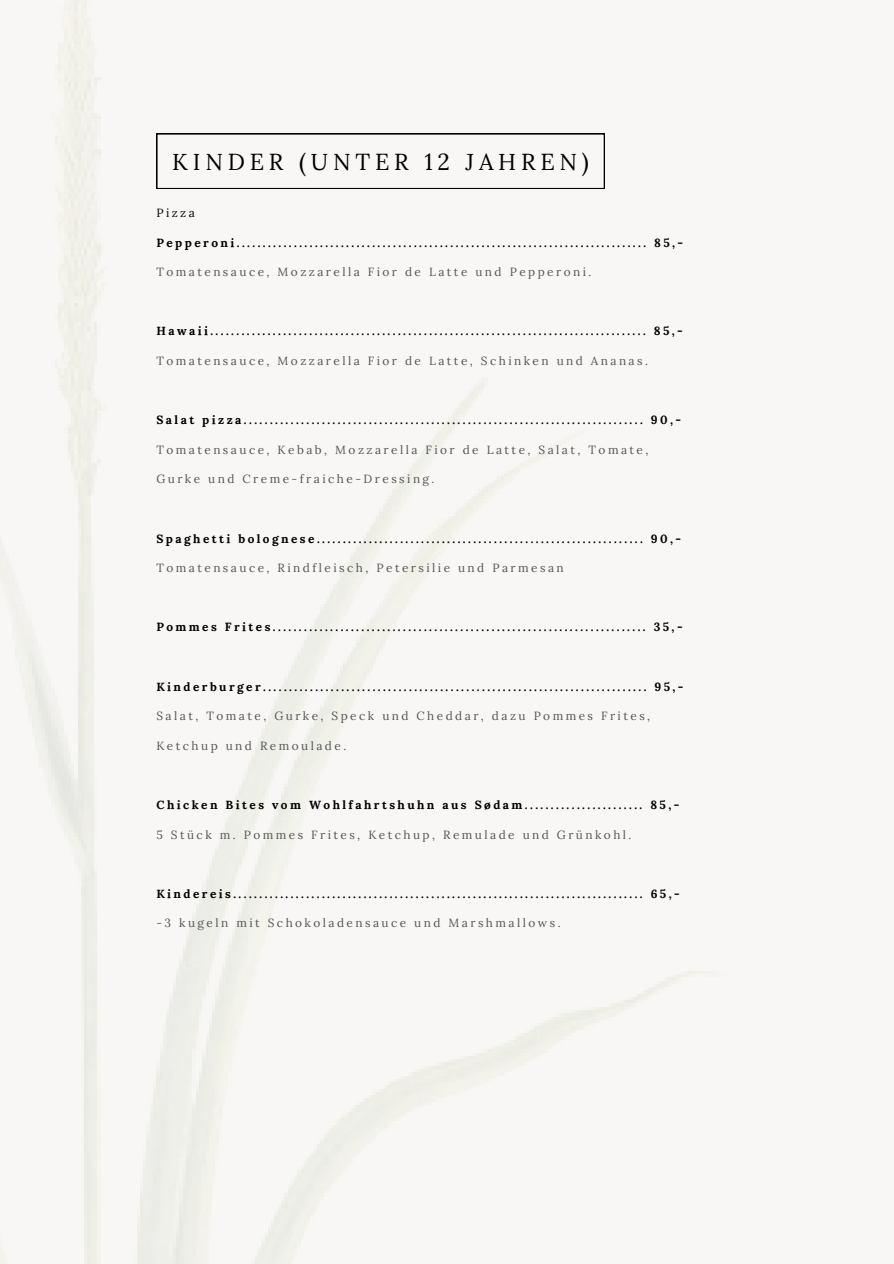
<style>
.page{position:relative;width:894px;height:1264px;background:#fff}
.page>*{position:absolute;margin:0;border:0;box-sizing:border-box;transform-origin:0 0}
.t1{font:23.1px "Lora";letter-spacing:.205em;color:#000}
.t2{font:700 11.85px "Lora";letter-spacing:.205em;color:#000}
.t3{font:11.85px "Lora";letter-spacing:.205em;color:#545454}
.t4{font:11.85px "Lora";letter-spacing:.205em;color:#000}
</style>
<div class="page">
<div style="left:0;top:0;width:893px;height:1263px;background:#f8f7f5"></div>
<img style="left:0;top:0;width:701px;height:1263px">
<svg style="left:156px;top:133px;width:448px;height:56px"></svg>
<p class="t1" style="left:172px;top:146px;width:418px">KINDER (UNTER 12 JAHREN)</p>
<h1 class="t4" style="left:156px;top:205px;width:40px">Pizza</h1>
<p class="t2" style="left:156px;top:235px;width:528px">Pepperoni............................................................................... 85,-</p>
<p class="t3" style="left:156px;top:264px;width:436px">Tomatensauce, Mozzarella Fior de Latte und Pepperoni.</p>
<p class="t2" style="left:156px;top:323px;width:527px">Hawaii.................................................................................... 85,-</p>
<p class="t3" style="left:156px;top:353px;width:493px">Tomatensauce, Mozzarella Fior de Latte, Schinken und Ananas.</p>
<p class="t2" style="left:156px;top:412px;width:526px">Salat pizza............................................................................. 90,-</p>
<p class="t3" style="left:156px;top:442px;width:493px">Tomatensauce, Kebab, Mozzarella Fior de Latte, Salat, Tomate,</p>
<p class="t3" style="left:156px;top:471px;width:279px">Gurke und Creme-fraiche-Dressing.</p>
<p class="t2" style="left:156px;top:530px;width:526px">Spaghetti bolognese............................................................... 90,-</p>
<p class="t3" style="left:156px;top:560px;width:408px">Tomatensauce, Rindfleisch, Petersilie und Parmesan</p>
<p class="t2" style="left:156px;top:619px;width:527px">Pommes Frites........................................................................ 35,-</p>
<h2 class="t2" style="left:156px;top:678px;width:528px">Kinderburger.......................................................................... 95,-</h2>
<p class="t3" style="left:156px;top:708px;width:495px">Salat, Tomate, Gurke, Speck und Cheddar, dazu Pommes Frites,</p>
<p class="t3" style="left:156px;top:738px;width:191px">Ketchup und Remoulade.</p>
<p class="t2" style="left:156px;top:797px;width:524px">Chicken Bites vom Wohlfahrtshuhn aus Sødam....................... 85,-</p>
<p class="t3" style="left:156px;top:826px;width:476px">5 Stück m. Pommes Frites, Ketchup, Remulade und Grünkohl.</p>
<p class="t2" style="left:156px;top:885px;width:524px">Kindereis............................................................................... 65,-</p>
<p class="t3" style="left:156px;top:915px;width:405px">-3 kugeln mit Schokoladensauce und Marshmallows.</p>
</div>
